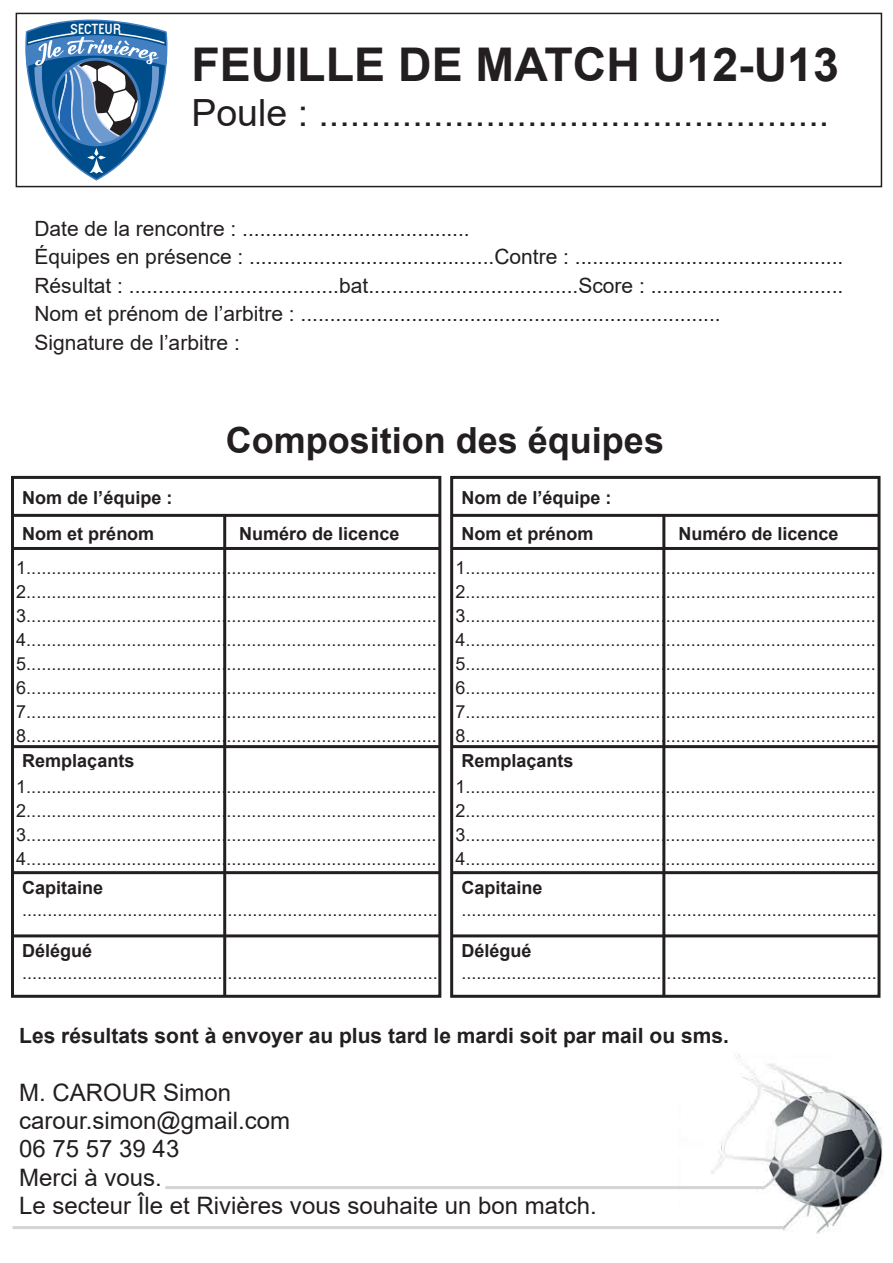
<style>
.page{position:relative;width:893px;height:1263px;background:#fff}
.page>*{position:absolute;margin:0;border:0;box-sizing:border-box;transform-origin:0 0}
.t1{font:700 46.5px "Arial";color:#231f20}
.t2{font:37.5px "Arial";color:#231f20}
.t3{font:700 36px "Arial";color:#231f20}
.t4{font:24px/28.5px "Arial";color:#231f20}
.t5{font:21px/28.5px "Arial";color:#231f20}
.t6{font:700 21px "Arial";color:#231f20}
.t7{font:18px/24px "Arial";color:#231f20;text-align:justify}
.t8{font:700 18px "Arial";color:#231f20}
.t9{font:14.55px "Aurea";color:#fff}
</style>
<div class="page">
<div style="left:16px;top:13px;width:866px;height:174px;border:2px solid #231f20"></div>
<svg style="left:11px;top:475px;width:431px;height:523px"></svg>
<hr style="left:223px;top:515px;width:3px;height:480px;background:#231f20">
<hr style="left:13px;top:547px;width:427px;height:3px;background:#231f20">
<hr style="left:13px;top:745px;width:427px;height:3px;background:#231f20">
<hr style="left:13px;top:871px;width:427px;height:3px;background:#231f20">
<hr style="left:13px;top:934px;width:427px;height:3px;background:#231f20">
<hr style="left:13px;top:514px;width:427px;height:3px;background:#231f20">
<svg style="left:450px;top:475px;width:431px;height:523px"></svg>
<hr style="left:662px;top:515px;width:3px;height:480px;background:#231f20">
<hr style="left:452px;top:547px;width:427px;height:3px;background:#231f20">
<hr style="left:452px;top:745px;width:427px;height:3px;background:#231f20">
<hr style="left:452px;top:871px;width:427px;height:3px;background:#231f20">
<hr style="left:452px;top:934px;width:427px;height:3px;background:#231f20">
<hr style="left:452px;top:514px;width:427px;height:3px;background:#231f20">
<img style="left:711px;top:1054px;width:173px;height:180px">
<hr style="left:13px;top:1226px;width:770px;height:3px;background:#d3d5d3">
<hr style="left:165px;top:1186px;width:599px;height:3px;background:#d3d5d3">
<svg style="left:15px;top:12px;width:163px;height:169px"></svg>
<p class="t9" style="left:71px;top:21px;width:52px">SECTEUR</p>
<h1 class="t1" style="left:191px;top:32px;width:649px">FEUILLE DE MATCH U12-U13</h1>
<h2 class="t2" style="left:191px;top:87px;width:639px">Poule : .................................................</h2>
<p class="t5" style="left:34px;top:214px;width:810px">Date de la rencontre : .......................................<br>Équipes en présence : ..........................................Contre : ..............................................<br>Résultat : ....................................bat....................................Score : .................................<br>Nom et prénom de l’arbitre : ........................................................................<br>Signature de l’arbitre :</p>
<p class="t8" style="left:22px;top:485px;width:152px">Nom de l’équipe :</p>
<h3 class="t3" style="left:226px;top:415px;width:440px">Composition des équipes</h3>
<p class="t8" style="left:461px;top:485px;width:152px">Nom de l’équipe :</p>
<p class="t8" style="left:22px;top:521px;width:134px">Nom et prénom</p>
<p class="t8" style="left:239px;top:521px;width:162px">Numéro de licence</p>
<p class="t7" style="left:16px;top:555px;width:422px">1..................................................................................<br>2..................................................................................<br>3..................................................................................<br>4..................................................................................<br>5..................................................................................<br>6..................................................................................<br>7..................................................................................<br>8..................................................................................</p>
<p class="t8" style="left:22px;top:748px;width:114px">Remplaçants</p>
<p class="t7" style="left:16px;top:774px;width:422px">1..................................................................................<br>2..................................................................................<br>3..................................................................................<br>4..................................................................................</p>
<p class="t8" style="left:22px;top:875px;width:83px">Capitaine</p>
<p class="t7" style="left:22px;top:897px;width:417px">...................................................................................</p>
<p class="t8" style="left:22px;top:938px;width:72px">Délégué</p>
<p class="t7" style="left:22px;top:960px;width:417px">...................................................................................</p>
<p class="t8" style="left:461px;top:521px;width:134px">Nom et prénom</p>
<p class="t8" style="left:678px;top:521px;width:162px">Numéro de licence</p>
<p class="t7" style="left:455px;top:555px;width:422px">1..................................................................................<br>2..................................................................................<br>3..................................................................................<br>4..................................................................................<br>5..................................................................................<br>6..................................................................................<br>7..................................................................................<br>8..................................................................................</p>
<p class="t8" style="left:461px;top:748px;width:114px">Remplaçants</p>
<p class="t7" style="left:455px;top:774px;width:422px">1..................................................................................<br>2..................................................................................<br>3..................................................................................<br>4..................................................................................</p>
<p class="t8" style="left:461px;top:875px;width:83px">Capitaine</p>
<p class="t7" style="left:461px;top:897px;width:417px">...................................................................................</p>
<p class="t8" style="left:461px;top:938px;width:72px">Délégué</p>
<p class="t7" style="left:461px;top:960px;width:417px">...................................................................................</p>
<p class="t6" style="left:19px;top:1021px;width:711px">Les résultats sont à envoyer au plus tard le mardi soit par mail ou sms.</p>
<h3 class="t4" style="left:19px;top:1078px;width:579px">M. CAROUR Simon<br>carour.simon@gmail.com<br>06 75 57 39 43<br>Merci à vous.<br>Le secteur Île et Rivières vous souhaite un bon match.</h3>
</div>
